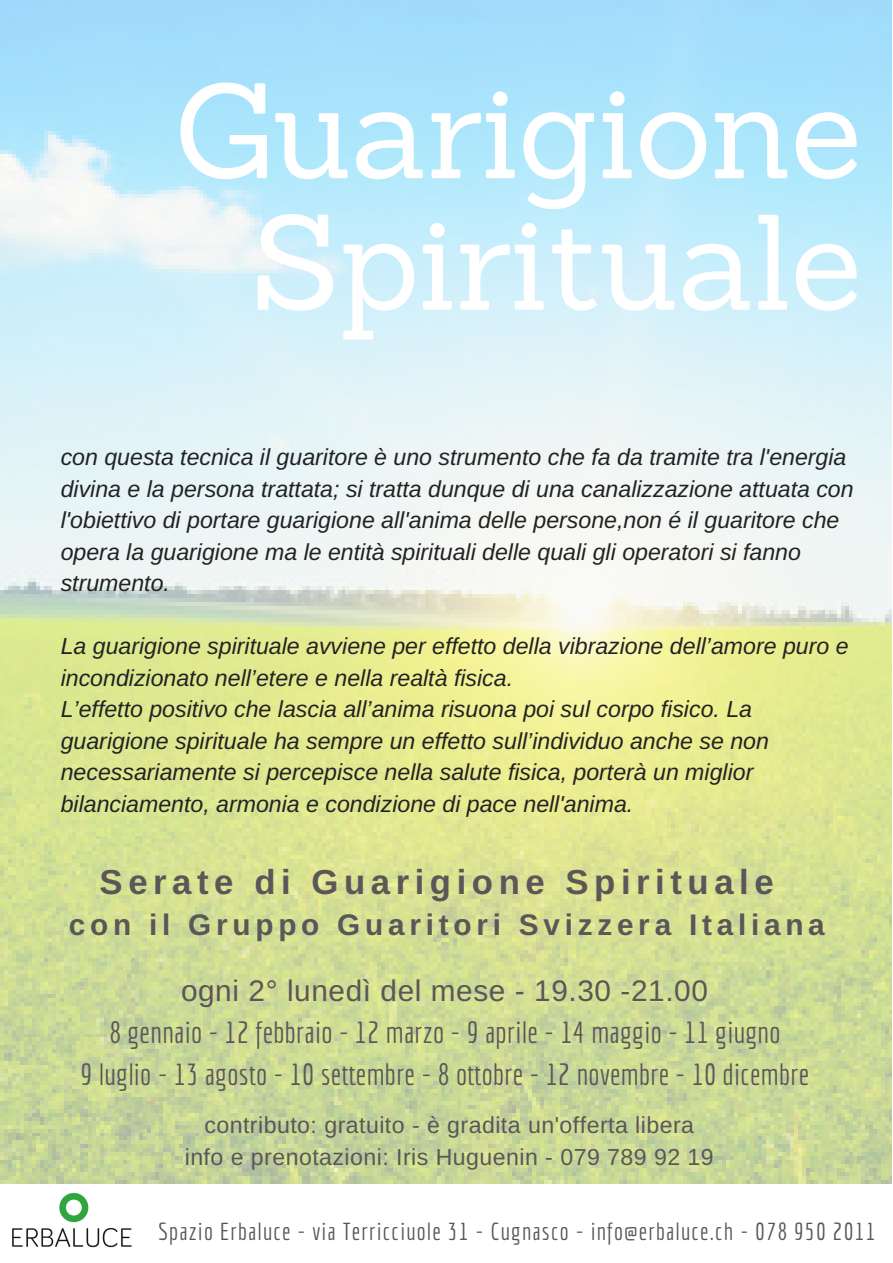
<style>
.page{position:relative;width:893px;height:1263px;background:#fff}
.page>*{position:absolute;margin:0;border:0;box-sizing:border-box;transform-origin:0 0}
.t1{font:132.3px/131.6px "Sanchez";letter-spacing:-.01em;color:#fff;text-align:center}
.t2{font:700 34.65px "Arimo";letter-spacing:.16em;color:#5b5657}
.t3{font:29.7px/41.5px "Economica";letter-spacing:.01em;color:#5b5657;text-align:center}
.t4{font:700 29.7px "Arimo";letter-spacing:.16em;color:#5b5657}
.t5{font:29.7px "Arimo";letter-spacing:.02em;color:#5b5657}
.t6{font:24px "Economica";letter-spacing:.05em;color:#5b5657}
.t7{font:italic 23.1px/31.5px "Arimo";color:#222}
.t8{font:23.1px/31.5px "Arimo";letter-spacing:.02em;color:#5b5657;text-align:center}
</style>
<div class="page">
<img style="left:0;top:0;width:891px;height:1184px">
<img style="left:12px;top:1192px;width:120px;height:56px">
<h1 class="t1" style="left:174px;top:64px;width:689px">Guarigione<br>Spirituale</h1>
<p class="t7" style="left:61px;top:442px;width:794px">con questa tecnica il guaritore è uno strumento che fa da tramite tra l'energia divina e la persona trattata; si tratta dunque di una canalizzazione attuata con l'obiettivo di portare guarigione all'anima delle persone,non é il guaritore che opera la guarigione ma le entità spirituali delle quali gli operatori si fanno strumento.</p>
<p class="t7" style="left:61px;top:630px;width:789px">La guarigione spirituale avviene per effetto della vibrazione dell’amore puro e incondizionato nell’etere e nella realtà fisica.<br>L’effetto positivo che lascia all’anima risuona poi sul corpo fisico. La guarigione spirituale ha sempre un effetto sull’individuo anche se non necessariamente si percepisce nella salute fisica, porterà un miglior bilanciamento, armonia e condizione di pace nell'anima.</p>
<h2 class="t2" style="left:100px;top:862px;width:675px">Serate di Guarigione Spirituale</h2>
<p class="t4" style="left:69px;top:908px;width:757px">con il Gruppo Guaritori Svizzera Italiana</p>
<p class="t5" style="left:181px;top:974px;width:528px">ogni 2° lunedì del mese - 19.30 -21.00</p>
<p class="t3" style="left:80px;top:1011px;width:730px">8 gennaio - 12 febbraio - 12 marzo - 9 aprile - 14 maggio - 11 giugno<br>9 luglio - 13 agosto - 10 settembre - 8 ottobre - 12 novembre - 10 dicembre</p>
<p class="t8" style="left:185px;top:1109px;width:530px">contributo: gratuito - è gradita un'offerta libera info e prenotazioni: Iris Huguenin - 079 789 92 19</p>
<p class="t6" style="left:158px;top:1217px;width:718px">Spazio Erbaluce - via Terricciuole 31 - Cugnasco - info@erbaluce.ch - 078 950 2011</p>
</div>
